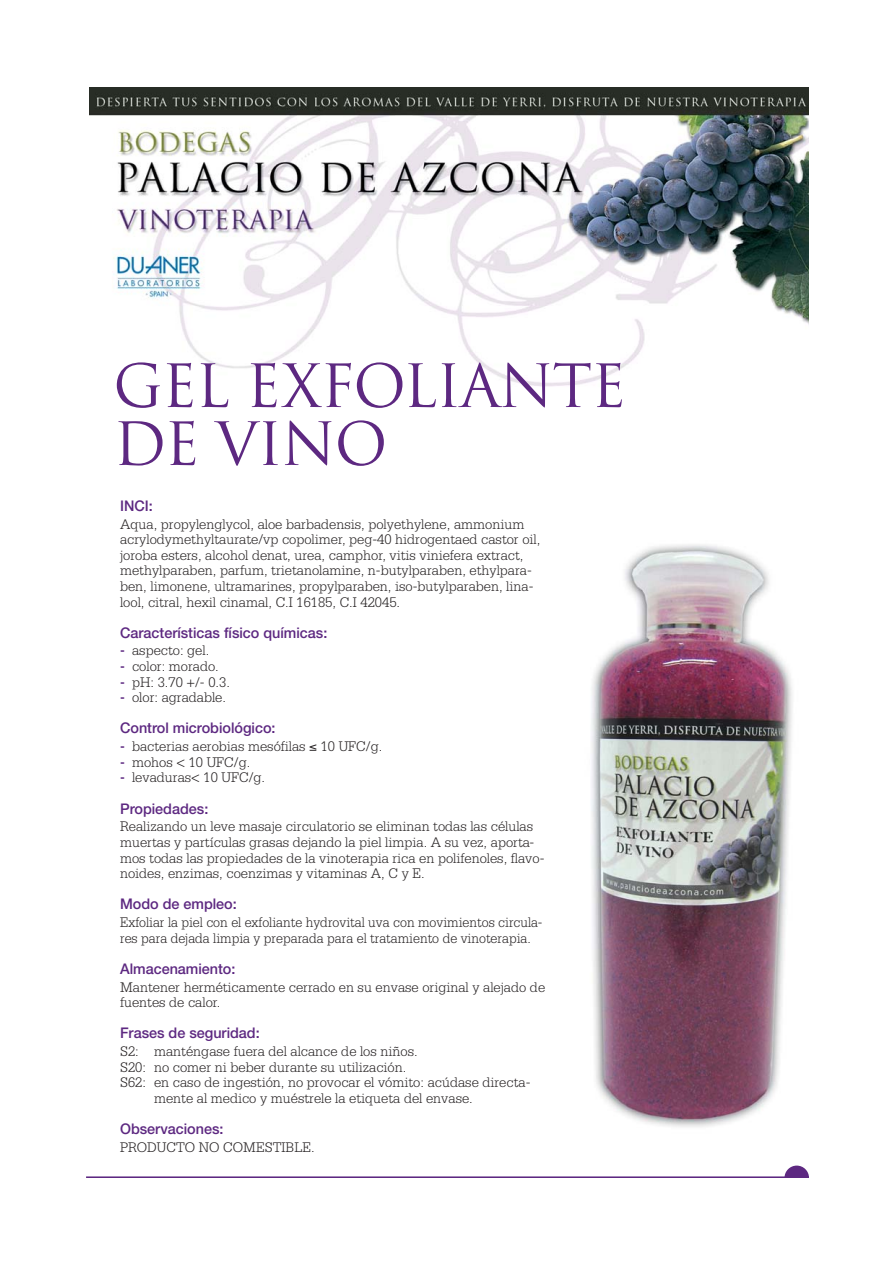
<style>
.page{position:relative;width:893px;height:1263px;background:#fff}
.page>*{position:absolute;margin:0;border:0;box-sizing:border-box;transform-origin:0 0}
.t1{font:57.9px/57.9px "Trajan";letter-spacing:-.025em;color:#5d2881}
.t2{font:300 14.7px/15.6px "Serifa";color:#231f20}
.t3{font:500 14.7px "Helvetica Neue";color:#5d2881}
.t4{font:300 14.7px/15.6px "Serifa";color:#231f20;scale:.94 1}
.s1{font-weight:700;color:#5d2881}
</style>
<div class="page">
<img style="left:591px;top:544px;width:201px;height:583px">
<img style="left:89px;top:87px;width:720px;height:300px">
<hr style="left:86px;top:1176px;width:723px;height:3px;background:#5d2881">
<div style="left:784px;top:1165px;width:25px;height:25px;background:#5d2881;border-radius:50%"></div>
<div style="left:21px;top:1178px;width:813px;height:42px;background:#fff"></div>
<h1 class="t1" style="left:113px;top:358px;width:515px">GEL EXFOLIANTE<br>DE VINO</h1>
<p class="t3" style="left:120px;top:500px;width:34px">INCI:</p>
<p class="t2" style="left:120px;top:517px;width:422px">Aqua, propylenglycol, aloe barbadensis, polyethylene, ammonium acrylodymethyltaurate/vp copolimer, peg-40 hidrogentaed castor oil, joroba esters, alcohol denat, urea, camphor, vitis viniefera extract, methylparaben, parfum, trietanolamine, n-butylparaben, ethylpara&shy;ben, limonene, ultramarines, propylparaben, iso-butylparaben, lina&shy;lool, citral, hexil cinamal, C.I 16185, C.I 42045.</p>
<p class="t3" style="left:120px;top:627px;width:209px">Características físico químicas:</p>
<p class="t2" style="left:120px;top:644px;width:91px"><span class="s1">-</span> aspecto: gel.</p>
<p class="t2" style="left:120px;top:660px;width:100px"><span class="s1">-</span> color: morado.</p>
<p class="t2" style="left:120px;top:675px;width:111px"><span class="s1">-</span> pH: 3.70 +/- 0.3.</p>
<p class="t2" style="left:120px;top:691px;width:107px"><span class="s1">-</span> olor: agradable.</p>
<p class="t3" style="left:120px;top:723px;width:157px">Control microbiológico:</p>
<p class="t2" style="left:120px;top:740px;width:264px"><span class="s1">-</span> bacterias aerobias mesófilas ≤ 10 UFC/g.</p>
<p class="t2" style="left:120px;top:755px;width:132px"><span class="s1">-</span> mohos &lt; 10 UFC/g.</p>
<p class="t2" style="left:120px;top:771px;width:146px"><span class="s1">-</span> levaduras&lt; 10 UFC/g.</p>
<p class="t3" style="left:120px;top:803px;width:90px">Propiedades:</p>
<p class="t2" style="left:120px;top:820px;width:426px">Realizando un leve masaje circulatorio se eliminan todas las células muertas y partículas grasas dejando la piel limpia. A su vez, aporta&shy;mos todas las propiedades de la vinoterapia rica en polifenoles, flavo&shy;noides, enzimas, coenzimas y vitaminas A, C y E.</p>
<p class="t3" style="left:120px;top:899px;width:118px">Modo de empleo:</p>
<p class="t4" style="left:120px;top:916px;width:451px">Exfoliar la piel con el exfoliante hydrovital uva con movimientos circula&shy;res para dejada limpia y preparada para el tratamiento de vinoterapia.</p>
<p class="t3" style="left:120px;top:963px;width:117px">Almacenamiento:</p>
<p class="t2" style="left:120px;top:980px;width:427px">Mantener herméticamente cerrado en su envase original y alejado de fuentes de calor.</p>
<p class="t3" style="left:120px;top:1028px;width:141px">Frases de seguridad:</p>
<p class="t2" style="left:120px;top:1045px;width:299px">S2: manténgase fuera del alcance de los niños.</p>
<p class="t2" style="left:120px;top:1060px;width:288px">S20: no comer ni beber durante su utilización.</p>
<p class="t2" style="left:120px;top:1076px;width:412px">S62: en caso de ingestión, no provocar el vómito: acúdase directa-</p>
<p class="t2" style="left:154px;top:1091px;width:320px">mente al medico y muéstrele la etiqueta del envase.</p>
<p class="t3" style="left:120px;top:1124px;width:105px">Observaciones:</p>
<p class="t2" style="left:120px;top:1140px;width:196px">PRODUCTO NO COMESTIBLE.</p>
</div>
